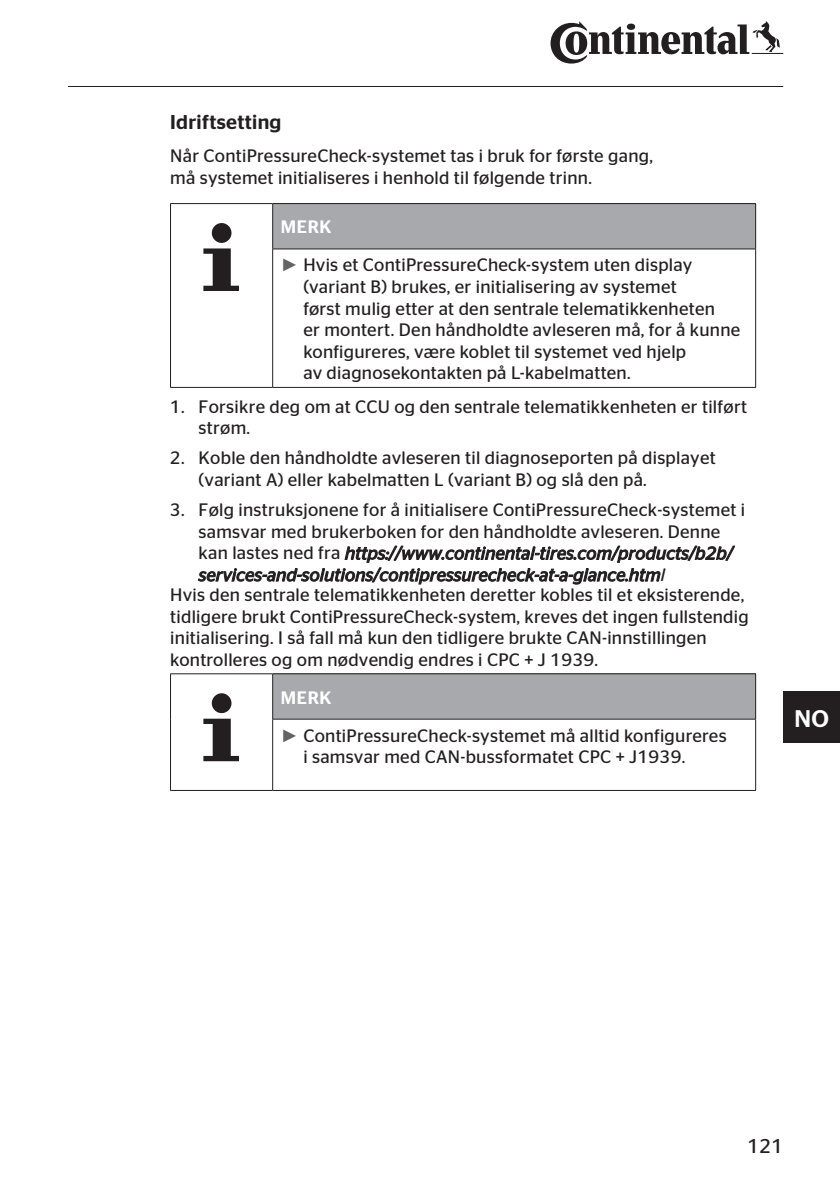
<style>
.page{position:relative;width:840px;height:1191px;background:#fff}
.page>*{position:absolute;margin:0;border:0;box-sizing:border-box;transform-origin:0 0}
.t1{font:500 24px "Continental Stag Sans";color:#fff}
.Überschrift_Kurzansl{font:500 20px "Continental Stag Sans";letter-spacing:.015em;color:#231f20}
.t2{font:20px "Continental Stag Sans";color:#231f20}
.Fließtext{font:18px/21.6px "Continental Stag Sans";letter-spacing:.015em;color:#231f20}
.WH_Hinweis{font:500 18px "Continental Stag Sans";letter-spacing:.035em;color:#fff}
.s1{font-family:"Arial";color:#636366}
.s2{font-style:italic}
</style>
<div class="page">
<hr style="left:68px;top:86px;width:714px;height:1px;background:#231f20">
<svg style="left:550px;top:21px;width:232px;height:43px"></svg>
<div style="left:782px;top:692px;width:57px;height:51px;background:#231f20"></div>
<div style="left:272px;top:204px;width:483px;height:45px;background:#a8a9ad"></div>
<hr style="left:170px;top:387px;width:102px;height:1px;background:#231f20">
<hr style="left:170px;top:203px;width:102px;height:1px;background:#231f20">
<hr style="left:170px;top:204px;width:1px;height:45px;background:#231f20">
<hr style="left:170px;top:249px;width:1px;height:138px;background:#231f20">
<hr style="left:272px;top:249px;width:1px;height:138px;background:#231f20">
<hr style="left:754px;top:249px;width:1px;height:138px;background:#231f20">
<hr style="left:272px;top:387px;width:483px;height:1px;background:#231f20">
<hr style="left:272px;top:203px;width:483px;height:1px;background:#231f20">
<hr style="left:272px;top:204px;width:1px;height:45px;background:#231f20">
<hr style="left:754px;top:204px;width:1px;height:45px;background:#231f20">
<hr style="left:272px;top:249px;width:483px;height:1px;background:#231f20">
<svg style="left:203px;top:223px;width:36px;height:68px"></svg>
<div style="left:272px;top:674px;width:483px;height:45px;background:#a8a9ad"></div>
<hr style="left:170px;top:790px;width:102px;height:1px;background:#231f20">
<hr style="left:170px;top:673px;width:102px;height:1px;background:#231f20">
<hr style="left:170px;top:674px;width:1px;height:45px;background:#231f20">
<hr style="left:170px;top:719px;width:1px;height:71px;background:#231f20">
<hr style="left:272px;top:719px;width:1px;height:71px;background:#231f20">
<hr style="left:754px;top:719px;width:1px;height:71px;background:#231f20">
<hr style="left:272px;top:790px;width:483px;height:1px;background:#231f20">
<hr style="left:272px;top:673px;width:483px;height:1px;background:#231f20">
<hr style="left:272px;top:674px;width:1px;height:45px;background:#231f20">
<hr style="left:754px;top:674px;width:1px;height:45px;background:#231f20">
<hr style="left:272px;top:719px;width:483px;height:1px;background:#231f20">
<svg style="left:203px;top:693px;width:36px;height:68px"></svg>
<p class="Überschrift_Kurzansl" style="left:170px;top:111px;width:113px">Idriftsetting</p>
<p class="Fließtext" style="left:170px;top:145px;width:484px">Når ContiPressureCheck-systemet tas i bruk for første gang, må systemet initialiseres i henhold til følgende trinn.</p>
<p class="WH_Hinweis" style="left:281px;top:217px;width:52px">MERK</p>
<p class="Fließtext" style="left:303px;top:254px;width:438px;text-indent:-23px"><span class="s1">►</span> Hvis et ContiPressureCheck-system uten display (variant B) brukes, er initialisering av systemet<br>først mulig etter at den sentrale telematikkenheten<br>er montert. Den håndholdte avleseren må, for å kunne konfigureres, være koblet til systemet ved hjelp<br>av diagnosekontakten på L-kabelmatten.</p>
<p class="Fließtext" style="left:198px;top:395px;width:549px;text-indent:-29px">1. Forsikre deg om at CCU og den sentrale telematikkenheten er tilført strøm.</p>
<p class="Fließtext" style="left:198px;top:447px;width:518px;text-indent:-29px">2. Koble den håndholdte avleseren til diagnoseporten på displayet (variant A) eller kabelmatten L (variant B) og slå den på.</p>
<p class="Fließtext" style="left:198px;top:499px;width:547px;text-indent:-29px">3. Følg instruksjonene for å initialisere ContiPressureCheck-systemet i samsvar med brukerboken for den håndholdte avleseren. Denne kan lastes ned fra <span class="s2">https://www.continental-tires.com/products/b2b/ services-and-solutions/contipressurecheck-at-a-glance.html</span></p>
<p class="Fließtext" style="left:170px;top:584px;width:579px">Hvis den sentrale telematikkenheten deretter kobles til et eksisterende, tidligere brukt ContiPressureCheck-system, kreves det ingen fullstendig initialisering. I så fall må kun den tidligere brukte CAN-innstillingen kontrolleres og om nødvendig endres i CPC + J 1939.</p>
<p class="WH_Hinweis" style="left:281px;top:687px;width:52px">MERK</p>
<p class="Fließtext" style="left:303px;top:724px;width:424px;text-indent:-23px"><span class="s1">►</span> ContiPressureCheck-systemet må alltid konfigureres i samsvar med CAN-bussformatet CPC + J1939.</p>
<h1 class="t1" style="left:794px;top:705px;width:36px">NO</h1>
<p class="t2" style="left:746px;top:1134px;width:37px">121</p>
</div>
